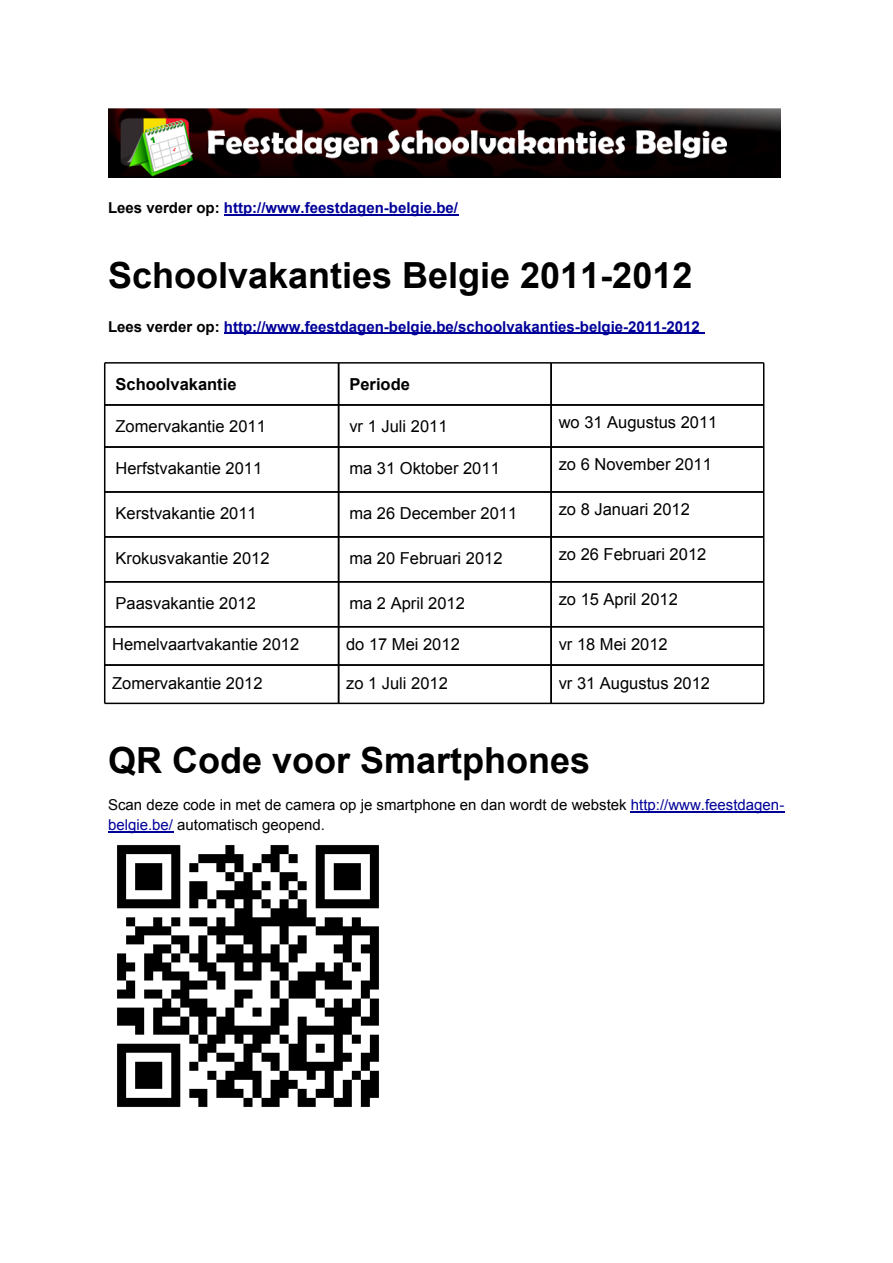
<style>
.page{position:relative;width:893px;height:1263px;background:#fff}
.page>*{position:absolute;margin:0;border:0;box-sizing:border-box;transform-origin:0 0}
.t1{font:700 36px "Arial";color:#000}
.t2{font:16.5px "Arial";color:#000}
.t3{font:700 16.5px "Arial";color:#000}
.t4{font:700 15px "Arial";color:#009}
.t5{font:15px/19.8px "Arial";color:#000}
.s1{color:#000}
.s2{color:#009}
</style>
<div class="page">
<img style="left:108px;top:108px;width:672px;height:69px">
<svg style="left:224px;top:214px;width:234px;height:1px"></svg>
<svg style="left:224px;top:332px;width:480px;height:2px"></svg>
<hr style="left:104px;top:363px;width:1px;height:42px;background:#000">
<hr style="left:105px;top:362px;width:234px;height:2px;background:#000">
<hr style="left:338px;top:363px;width:1px;height:42px;background:#000">
<hr style="left:339px;top:362px;width:212px;height:2px;background:#000">
<hr style="left:550px;top:363px;width:2px;height:42px;background:#000">
<hr style="left:551px;top:362px;width:213px;height:2px;background:#000">
<hr style="left:763px;top:363px;width:1px;height:42px;background:#000">
<hr style="left:104px;top:405px;width:1px;height:42px;background:#000">
<hr style="left:105px;top:404px;width:234px;height:2px;background:#000">
<hr style="left:338px;top:405px;width:1px;height:42px;background:#000">
<hr style="left:339px;top:404px;width:212px;height:2px;background:#000">
<hr style="left:550px;top:405px;width:2px;height:42px;background:#000">
<hr style="left:551px;top:404px;width:213px;height:2px;background:#000">
<hr style="left:763px;top:405px;width:1px;height:42px;background:#000">
<hr style="left:104px;top:447px;width:1px;height:45px;background:#000">
<hr style="left:105px;top:446px;width:234px;height:2px;background:#000">
<hr style="left:338px;top:447px;width:1px;height:45px;background:#000">
<hr style="left:339px;top:446px;width:212px;height:2px;background:#000">
<hr style="left:550px;top:447px;width:2px;height:45px;background:#000">
<hr style="left:551px;top:446px;width:213px;height:2px;background:#000">
<hr style="left:763px;top:447px;width:1px;height:45px;background:#000">
<hr style="left:104px;top:492px;width:1px;height:45px;background:#000">
<hr style="left:105px;top:491px;width:234px;height:2px;background:#000">
<hr style="left:338px;top:492px;width:1px;height:45px;background:#000">
<hr style="left:339px;top:491px;width:212px;height:2px;background:#000">
<hr style="left:550px;top:492px;width:2px;height:45px;background:#000">
<hr style="left:551px;top:491px;width:213px;height:2px;background:#000">
<hr style="left:763px;top:492px;width:1px;height:45px;background:#000">
<hr style="left:104px;top:537px;width:1px;height:45px;background:#000">
<hr style="left:105px;top:536px;width:234px;height:2px;background:#000">
<hr style="left:338px;top:537px;width:1px;height:45px;background:#000">
<hr style="left:339px;top:536px;width:212px;height:2px;background:#000">
<hr style="left:550px;top:537px;width:2px;height:45px;background:#000">
<hr style="left:551px;top:536px;width:213px;height:2px;background:#000">
<hr style="left:763px;top:537px;width:1px;height:45px;background:#000">
<hr style="left:104px;top:582px;width:1px;height:45px;background:#000">
<hr style="left:105px;top:581px;width:234px;height:1px;background:#000">
<hr style="left:338px;top:582px;width:1px;height:45px;background:#000">
<hr style="left:339px;top:581px;width:212px;height:1px;background:#000">
<hr style="left:550px;top:582px;width:2px;height:45px;background:#000">
<hr style="left:551px;top:581px;width:213px;height:1px;background:#000">
<hr style="left:763px;top:582px;width:1px;height:45px;background:#000">
<hr style="left:104px;top:627px;width:1px;height:38px;background:#000">
<hr style="left:105px;top:626px;width:234px;height:1px;background:#000">
<hr style="left:338px;top:627px;width:1px;height:38px;background:#000">
<hr style="left:339px;top:626px;width:212px;height:1px;background:#000">
<hr style="left:550px;top:627px;width:2px;height:38px;background:#000">
<hr style="left:551px;top:626px;width:213px;height:1px;background:#000">
<hr style="left:763px;top:627px;width:1px;height:38px;background:#000">
<hr style="left:104px;top:665px;width:1px;height:38px;background:#000">
<hr style="left:105px;top:664px;width:234px;height:2px;background:#000">
<hr style="left:105px;top:703px;width:234px;height:1px;background:#000">
<hr style="left:338px;top:665px;width:1px;height:38px;background:#000">
<hr style="left:339px;top:664px;width:212px;height:2px;background:#000">
<hr style="left:339px;top:703px;width:212px;height:1px;background:#000">
<hr style="left:550px;top:665px;width:2px;height:38px;background:#000">
<hr style="left:551px;top:664px;width:213px;height:2px;background:#000">
<hr style="left:763px;top:665px;width:1px;height:38px;background:#000">
<hr style="left:551px;top:703px;width:213px;height:1px;background:#000">
<svg style="left:631px;top:811px;width:153px;height:1px"></svg>
<svg style="left:108px;top:831px;width:65px;height:1px"></svg>
<img style="left:117px;top:845px;width:262px;height:262px">
<p class="t4" style="left:108px;top:202px;width:352px"><span class="s1">Lees verder op:</span> http://www.feestdagen-belgie.be/</p>
<h1 class="t1" style="left:108px;top:262px;width:586px">Schoolvakanties Belgie 2011-2012</h1>
<p class="t4" style="left:108px;top:321px;width:593px"><span class="s1">Lees verder op:</span> http://www.feestdagen-belgie.be/schoolvakanties-belgie-2011-2012</p>
<p class="t3" style="left:116px;top:378px;width:123px">Schoolvakantie</p>
<p class="t3" style="left:349px;top:378px;width:62px">Periode</p>
<p class="t2" style="left:116px;top:420px;width:152px">Zomervakantie 2011</p>
<p class="t2" style="left:349px;top:420px;width:100px">vr 1 Juli 2011</p>
<p class="t2" style="left:559px;top:416px;width:160px">wo 31 Augustus 2011</p>
<p class="t2" style="left:116px;top:462px;width:148px">Herfstvakantie 2011</p>
<p class="t2" style="left:349px;top:462px;width:152px">ma 31 Oktober 2011</p>
<p class="t2" style="left:559px;top:458px;width:155px">zo 6 November 2011</p>
<p class="t2" style="left:116px;top:507px;width:143px">Kerstvakantie 2011</p>
<p class="t2" style="left:349px;top:507px;width:169px">ma 26 December 2011</p>
<p class="t2" style="left:559px;top:503px;width:133px">zo 8 Januari 2012</p>
<p class="t2" style="left:116px;top:552px;width:156px">Krokusvakantie 2012</p>
<p class="t2" style="left:349px;top:552px;width:155px">ma 20 Februari 2012</p>
<p class="t2" style="left:559px;top:548px;width:149px">zo 26 Februari 2012</p>
<p class="t2" style="left:116px;top:596px;width:142px">Paasvakantie 2012</p>
<p class="t2" style="left:349px;top:596px;width:117px">ma 2 April 2012</p>
<p class="t2" style="left:559px;top:593px;width:121px">zo 15 April 2012</p>
<p class="t2" style="left:112px;top:638px;width:189px">Hemelvaartvakantie 2012</p>
<p class="t2" style="left:346px;top:638px;width:115px">do 17 Mei 2012</p>
<p class="t2" style="left:559px;top:638px;width:111px">vr 18 Mei 2012</p>
<p class="t2" style="left:112px;top:676px;width:152px">Zomervakantie 2012</p>
<p class="t2" style="left:346px;top:676px;width:103px">zo 1 Juli 2012</p>
<p class="t2" style="left:559px;top:676px;width:153px">vr 31 Augustus 2012</p>
<h1 class="t1" style="left:108px;top:747px;width:484px">QR Code voor Smartphones</h1>
<p class="t5" style="left:108px;top:796px;width:678px">Scan deze code in met de camera op je smartphone en dan wordt de webstek <span class="s2">http://www.feestdagen&shy;belgie.be/</span> automatisch geopend.</p>
</div>
